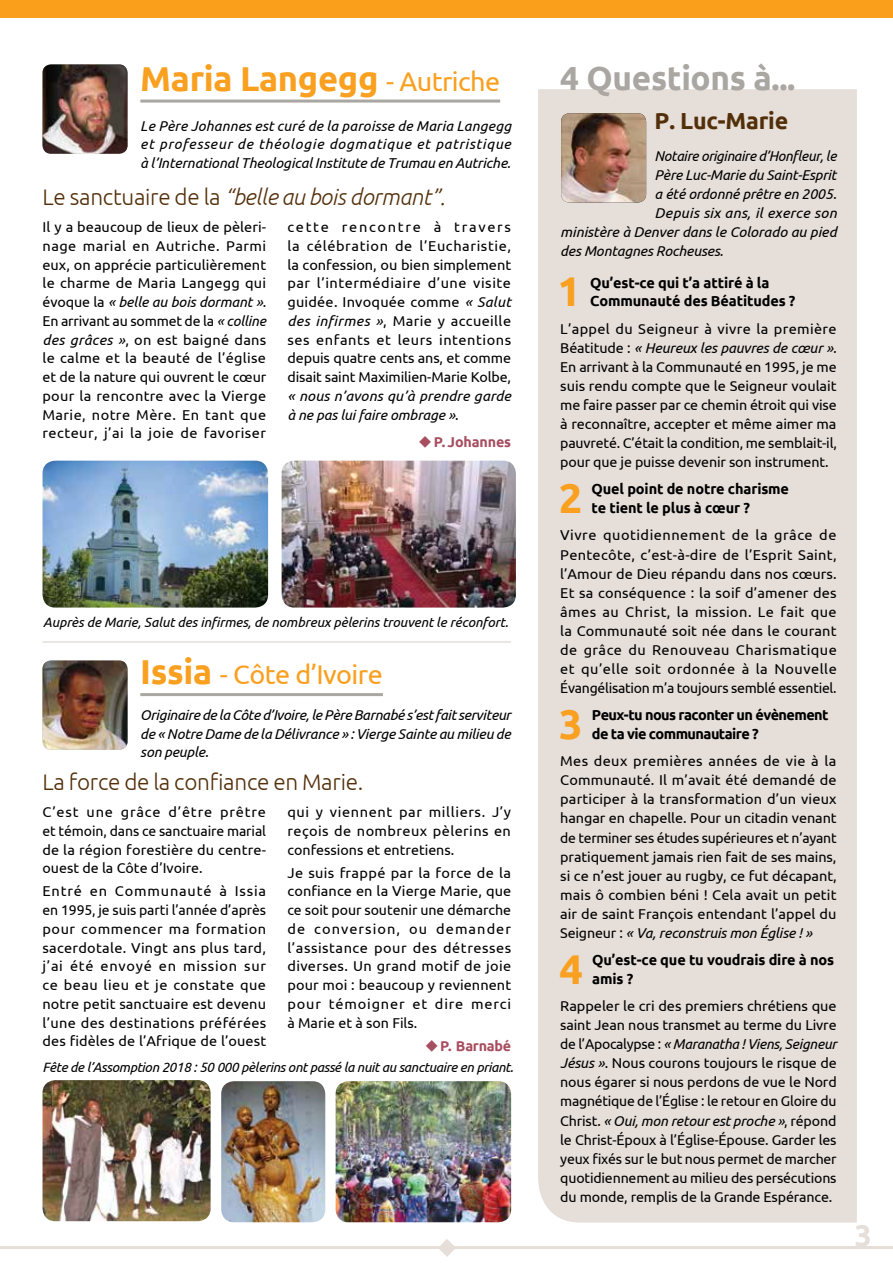
<style>
.page{position:relative;width:893px;height:1263px;background:#fff}
.page>*{position:absolute;margin:0;border:0;box-sizing:border-box;transform-origin:0 0}
.t1{font:700 41.55px "Ubuntu";color:#f9a020}
.t2{font:700 34.5px "Ubuntu";letter-spacing:-.01em;color:#f9a020}
.t3{font:700 33.3px "Ubuntu";letter-spacing:-.01em;color:#aaa6a2}
.t4{font:700 30px "Ubuntu";color:#e5ded9}
.t5{font:27px "Ubuntu";letter-spacing:-.02em;color:#f9a020}
.t6{font:700 23.25px "Ubuntu";letter-spacing:-.01em;color:#532f09}
.t7{font:italic 300 22.5px "Ubuntu";letter-spacing:-.01em;color:#532f09}
.t8{font:300 22.5px "Ubuntu";letter-spacing:-.01em;color:#532f09}
.t9{font:700 14.55px/18.8px "Ubuntu";letter-spacing:-.01em;color:#000}
.t10{font:700 14.55px/18.8px "Ubuntu";letter-spacing:-.04em;color:#000}
.t11{font:14.25px/18.8px "Ubuntu";color:#000;text-align:justify}
.t12{font:italic 14.25px/18.8px "Ubuntu";letter-spacing:-.01em;color:#000;text-align:justify}
.t13{font:italic 14.25px "Ubuntu";letter-spacing:.02em;color:#000}
.t14{font:700 14.25px "Ubuntu";letter-spacing:-.01em;color:#a74e60}
.t15{font:italic 13.5px "Ubuntu";letter-spacing:-.015em;color:#000}
.s1{font-weight:400;font-size:27px}
.s2{font-style:normal}
.s3{font-style:italic}
.s4{font-weight:700;font-size:34.5px}
</style>
<div class="page">
<hr style="left:0;top:1246px;width:893px;height:2px;background:#e5ded9">
<svg style="left:438px;top:1239px;width:18px;height:18px"></svg>
<div style="left:538px;top:89px;width:319px;height:1133px;background:#e5ded9"></div>
<img style="left:561px;top:113px;width:85px;height:89px">
<hr style="left:140px;top:100px;width:360px;height:3px;background:#aaa6a2">
<img style="left:43px;top:64px;width:85px;height:90px">
<img style="left:43px;top:461px;width:225px;height:147px">
<div style="left:0;top:0;width:893px;height:17px;background:#f99f1c"></div>
<hr style="left:140px;top:693px;width:243px;height:3px;background:#aaa6a2">
<img style="left:43px;top:660px;width:85px;height:90px">
<img style="left:282px;top:461px;width:234px;height:147px">
<img style="left:336px;top:1081px;width:175px;height:141px">
<img style="left:221px;top:1081px;width:104px;height:141px">
<hr style="left:43px;top:641px;width:468px;height:2px;background:#e5ded9">
<img style="left:43px;top:1080px;width:168px;height:141px">
<h2 class="t2" style="left:140px;top:57px;width:361px">Maria Langegg <span class="s1">- Autriche</span></h2>
<p class="t12" style="left:140px;top:116px;width:372px">Le Père Johannes est curé de la paroisse de Maria Langegg et professeur de théologie dogmatique et patristique à l’International Theological Institute de Trumau en Autriche.</p>
<h3 class="t7" style="left:43px;top:183px;width:404px"><span class="s2">Le sanctuaire de la</span> “belle au bois dormant”.</h3>
<p class="t11" style="left:43px;top:217px;width:225px">Il y a beaucoup de lieux de pèleri&shy;nage marial en Autriche. Parmi eux, on apprécie particulièrement le charme de Maria Langegg qui évoque la <span class="s3">« belle au bois dormant »</span>.<br>En arrivant au sommet de la <span class="s3">« colline des grâces »</span>, on est baigné dans le calme et la beauté de l’église et de la nature qui ouvrent le cœur pour la rencontre avec la Vierge Marie, notre Mère. En tant que recteur, j’ai la joie de favoriser</p>
<p class="t11" style="left:287px;top:217px;width:225px">cette rencontre à travers la célébration de l’Eucharistie, la confession, ou bien simplement par l’intermédiaire d’une visite guidée. Invoquée comme <span class="s3">« Salut des infirmes »</span>, Marie y accueille ses enfants et leurs intentions depuis quatre cents ans, et comme disait saint Maximilien-Marie Kolbe,</p>
<p class="t12" style="left:287px;top:386px;width:225px">« nous n’avons qu’à prendre garde à ne pas lui faire ombrage »<span class="s2">.</span></p>
<p class="t14" style="left:418px;top:433px;width:95px">◆ P. Johannes</p>
<p class="t15" style="left:43px;top:614px;width:467px">Auprès de Marie, Salut des infirmes, de nombreux pèlerins trouvent le réconfort.</p>
<h3 class="t5" style="left:140px;top:658px;width:244px"><span class="s4">Issia</span> - Côte d’Ivoire</h3>
<p class="t12" style="left:140px;top:705px;width:372px">Originaire de la Côte d’Ivoire, le Père Barnabé s’est fait serviteur de « Notre Dame de la Délivrance » : Vierge Sainte au milieu de son peuple.</p>
<h3 class="t8" style="left:43px;top:768px;width:322px">La force de la confiance en Marie.</h3>
<p class="t11" style="left:43px;top:802px;width:225px">C’est une grâce d’être prêtre et témoin, dans ce sanctuaire marial de la région forestière du centre&shy;ouest de la Côte d’Ivoire.</p>
<p class="t11" style="left:43px;top:881px;width:225px">Entré en Communauté à Issia en 1995, je suis parti l’année d’après pour commencer ma formation sacerdotale. Vingt ans plus tard, j’ai été envoyé en mission sur ce beau lieu et je constate que notre petit sanctuaire est devenu l’une des destinations préférées des fidèles de l’Afrique de l’ouest</p>
<p class="t11" style="left:287px;top:802px;width:225px">qui y viennent par milliers. J’y reçois de nombreux pèlerins en confessions et entretiens.</p>
<p class="t11" style="left:287px;top:863px;width:225px">Je suis frappé par la force de la confiance en la Vierge Marie, que ce soit pour soutenir une démarche de conversion, ou demander l’assistance pour des détresses diverses. Un grand motif de joie pour moi : beaucoup y reviennent pour témoigner et dire merci à Marie et à son Fils.</p>
<p class="t14" style="left:425px;top:1037px;width:88px">◆ P. Barnabé</p>
<p class="t15" style="left:43px;top:1059px;width:472px">Fête de l’Assomption 2018 : 50 000 pèlerins ont passé la nuit au sanctuaire en priant.</p>
<h3 class="t3" style="left:560px;top:58px;width:237px">4 Questions à...</h3>
<h3 class="t6" style="left:655px;top:107px;width:135px">P. Luc-Marie</h3>
<p class="t12" style="left:655px;top:146px;width:183px">Notaire originaire d’Honfleur, le</p>
<p class="t12" style="left:655px;top:165px;width:183px">Père Luc-Marie du Saint-Esprit</p>
<p class="t12" style="left:655px;top:184px;width:183px">a été ordonné prêtre en 2005.</p>
<p class="t13" style="left:655px;top:204px;width:184px">Depuis six ans, il exerce son</p>
<p class="t12" style="left:560px;top:222px;width:278px">ministère à Denver dans le Colorado au pied</p>
<p class="t12" style="left:560px;top:241px;width:165px">des Montagnes Rocheuses.</p>
<h1 class="t1" style="left:557px;top:266px;width:25px">1</h1>
<p class="t9" style="left:590px;top:273px;width:207px">Qu’est-ce qui t’a attiré à la<br>Communauté des Béatitudes ?</p>
<p class="t11" style="left:560px;top:319px;width:278px">L’appel du Seigneur à vivre la première Béatitude : <span class="s3">« Heureux les pauvres de cœur ».<br></span>En arrivant à la Communauté en 1995, je me suis rendu compte que le Seigneur voulait me faire passer par ce chemin étroit qui vise à reconnaître, accepter et même aimer ma pauvreté. C’était la condition, me semblait-il, pour que je puisse devenir son instrument.</p>
<h1 class="t1" style="left:559px;top:473px;width:25px">2</h1>
<p class="t9" style="left:591px;top:480px;width:199px">Quel point de notre charisme te tient le plus à cœur ?</p>
<p class="t11" style="left:560px;top:525px;width:278px">Vivre quotidiennement de la grâce de Pentecôte, c’est-à-dire de l’Esprit Saint, l’Amour de Dieu répandu dans nos cœurs.<br>Et sa conséquence : la soif d’amener des âmes au Christ, la mission. Le fait que la Communauté soit née dans le courant de grâce du Renouveau Charismatique et qu’elle soit ordonnée à la Nouvelle Évangélisation m’a toujours semblé essentiel.</p>
<h1 class="t1" style="left:559px;top:699px;width:25px">3</h1>
<p class="t10" style="left:592px;top:705px;width:238px">Peux-tu nous raconter un évènement de ta vie communautaire ?</p>
<p class="t11" style="left:560px;top:751px;width:278px">Mes deux premières années de vie à la Communauté. Il m’avait été demandé de participer à la transformation d’un vieux hangar en chapelle. Pour un citadin venant de terminer ses études supérieures et n’ayant pratiquement jamais rien fait de ses mains, si ce n’est jouer au rugby, ce fut décapant, mais ô combien béni ! Cela avait un petit air de saint François entendant l’appel du Seigneur : <span class="s3">« Va, reconstruis mon Église ! »</span></p>
<h1 class="t1" style="left:559px;top:944px;width:25px">4</h1>
<p class="t9" style="left:592px;top:950px;width:244px">Qu’est-ce que tu voudrais dire à nos amis ?</p>
<p class="t11" style="left:560px;top:996px;width:278px">Rappeler le cri des premiers chrétiens que saint Jean nous transmet au terme du Livre de l’Apocalypse : <span class="s3">« Maranatha ! Viens, Seigneur Jésus »</span>. Nous courons toujours le risque de nous égarer si nous perdons de vue le Nord magnétique de l’Église : le retour en Gloire du Christ. <span class="s3">« Oui, mon retour est proche »</span>, répond le Christ-Époux à l’Église-Épouse. Garder les yeux fixés sur le but nous permet de marcher quotidiennement au milieu des persécutions du monde, remplis de la Grande Espérance.</p>
<h3 class="t4" style="left:855px;top:1217px;width:19px">3</h3>
</div>
